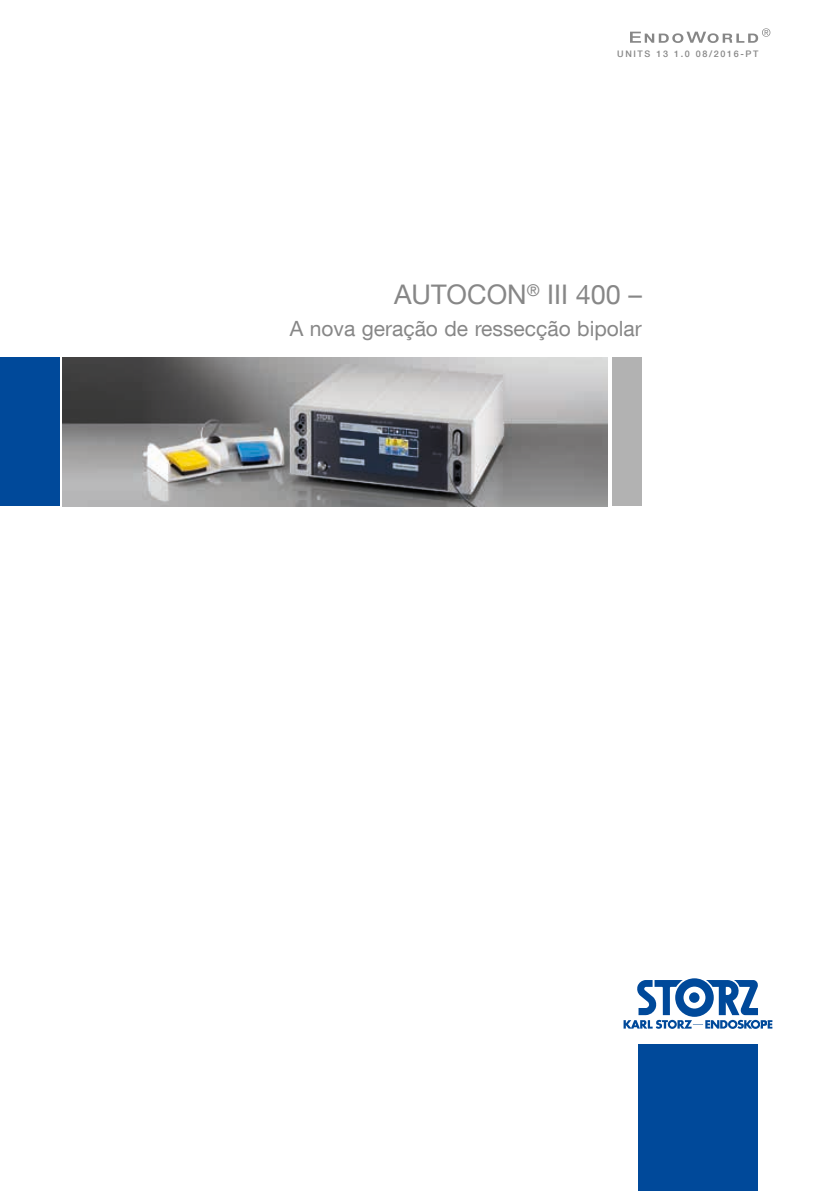
<style>
.page{position:relative;width:830px;height:1191px;background:#fff}
.page>*{position:absolute;margin:0;border:0;box-sizing:border-box;transform-origin:0 0}
.t1{font:27px "KS Helvetica Neue";color:#878787}
.t2{font:21px "KS Helvetica Neue";color:#878787}
.t3{font:500 9px "KS Helvetica Neue";letter-spacing:.18em;color:#878787}
</style>
<div class="page">
<div style="left:0;top:357px;width:60px;height:149px;background:#00499a"></div>
<img style="left:63px;top:357px;width:544px;height:149px">
<div style="left:611px;top:357px;width:30px;height:149px;background:#b2b2b2"></div>
<svg style="left:630px;top:28px;width:140px;height:15px"></svg>
<svg style="left:623px;top:978px;width:149px;height:51px"></svg>
<div style="left:638px;top:1044px;width:119px;height:147px;background:#00499a"></div>
<p class="t3" style="left:617px;top:49px;width:143px">UNITS 13 1.0 08/2016-PT</p>
<p class="t1" style="left:394px;top:278px;width:249px">AUTOCON<sup>®</sup> III 400 –</p>
<p class="t2" style="left:289px;top:315px;width:353px">A nova geração de ressecção bipolar</p>
</div>
